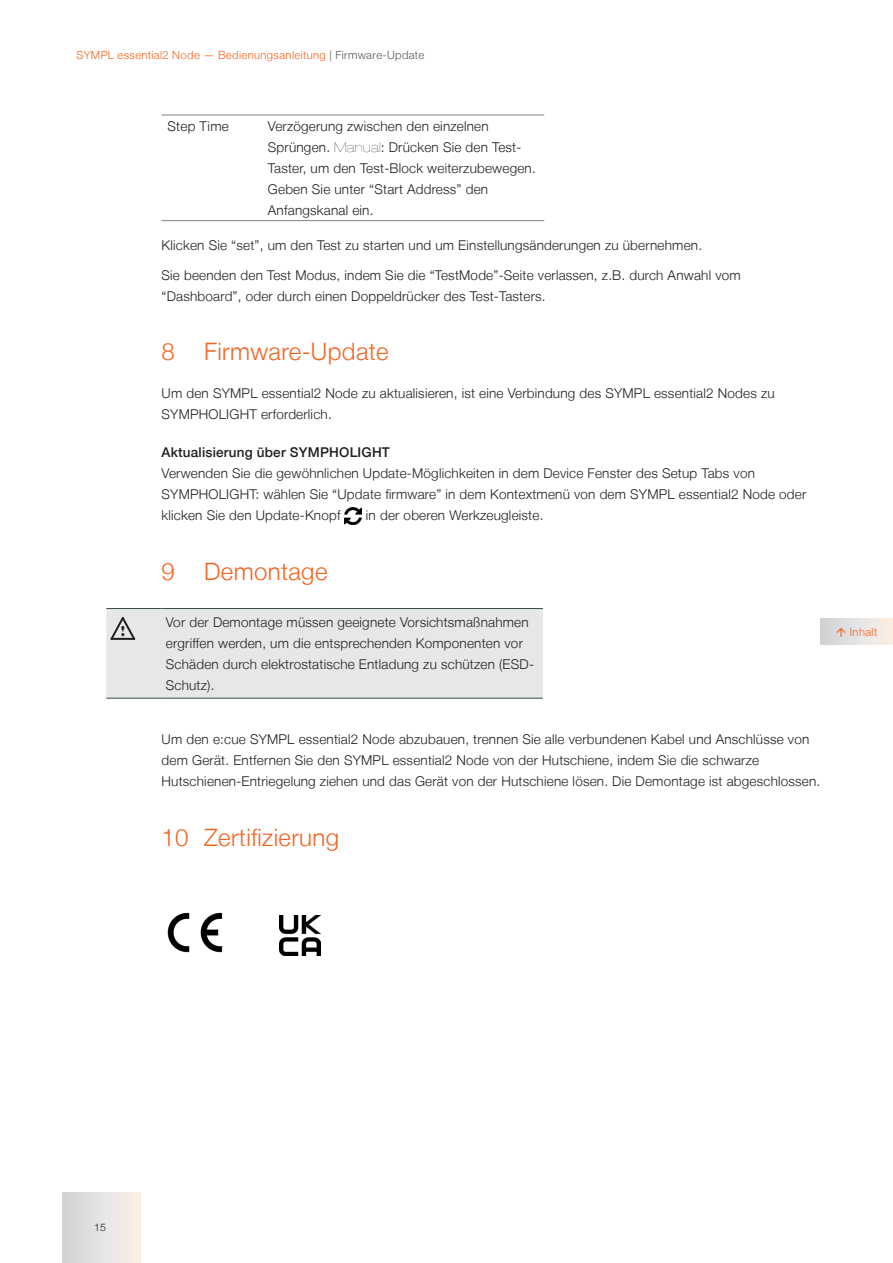
<style>
.page{position:relative;width:893px;height:1263px;background:#fff}
.page>*{position:absolute;margin:0;border:0;box-sizing:border-box;transform-origin:0 0}
.t1{font:300 24px "Helvetica Neue LT";letter-spacing:.015em;color:#f36421}
.t2{font:14.7px "Broadway";color:#231f20;scale:.66 1}
.Text__Introductions{font:300 13.5px/21px "Helvetica Neue LT";letter-spacing:.015em;color:#231f20}
.Text_Paragraph_Head{font:500 13.5px "Helvetica Neue LT";letter-spacing:.015em;color:#231f20}
.t3{font:300 11.25px "Helvetica Neue LT";letter-spacing:.03em;color:#f36421}
.t4{font:300 10.5px "Helvetica Neue LT";color:#231f20}
.s1{color:#57585a}
.s2{font-family:"Helvetica Neue LT Pro";font-weight:200;font-stretch:expanded}
</style>
<div class="page">
<div style="left:63px;top:1192px;width:77px;height:71px;background:linear-gradient(to right,#cfd4d9,#fcf2e9)"></div>
<div style="left:821px;top:619px;width:72px;height:25px;background:linear-gradient(to right,#cfd4da,#fbf1e9)"></div>
<hr style="left:162px;top:115px;width:100px;height:1px;background:#808285">
<hr style="left:262px;top:115px;width:282px;height:1px;background:#808285">
<hr style="left:162px;top:220px;width:100px;height:1px;background:#808285">
<hr style="left:262px;top:220px;width:282px;height:1px;background:#808285">
<img style="left:345px;top:508px;width:17px;height:17px">
<img style="left:168px;top:912px;width:55px;height:40px">
<img style="left:280px;top:915px;width:40px;height:41px">
<hr style="left:162px;top:698px;width:381px;height:1px;background:#374c41">
<hr style="left:106px;top:698px;width:56px;height:1px;background:#374c41">
<div style="left:106px;top:608px;width:437px;height:90px;background:#e6e7e9"></div>
<svg style="left:837px;top:627px;width:8px;height:9px"></svg>
<p class="t3" style="left:77px;top:48px;width:349px">SYMPL essential2 Node — Bedienungsanleitung <span class="s1">| Firmware-Update</span></p>
<p class="Text__Introductions" style="left:168px;top:115px;width:63px">Step Time</p>
<p class="Text__Introductions" style="left:268px;top:115px;width:269px">Verzögerung zwischen den einzelnen Sprüngen. <span class="s2">Manual</span>: Drücken Sie den Test-Taster, um den Test-Block weiterzubewegen.<br>Geben Sie unter “Start Address” den Anfangskanal ein.</p>
<p class="Text__Introductions" style="left:162px;top:235px;width:542px">Klicken Sie “set”, um den Test zu starten und um Einstellungsänderungen zu übernehmen.</p>
<p class="Text__Introductions" style="left:162px;top:264px;width:581px">Sie beenden den Test Modus, indem Sie die “TestMode”-Seite verlassen, z.B. durch Anwahl vom “Dashboard”, oder durch einen Doppeldrücker des Test-Tasters.</p>
<p class="t1" style="left:162px;top:337px;width:229px">8 Firmware-Update</p>
<p class="Text__Introductions" style="left:162px;top:383px;width:615px">Um den SYMPL essential2 Node zu aktualisieren, ist eine Verbindung des SYMPL essential2 Nodes zu<br>SYMPHOLIGHT erforderlich.</p>
<p class="Text_Paragraph_Head" style="left:162px;top:445px;width:230px">Aktualisierung über SYMPHOLIGHT</p>
<p class="Text__Introductions" style="left:162px;top:463px;width:646px">Verwenden Sie die gewöhnlichen Update-Möglichkeiten in dem Device Fenster des Setup Tabs von<br>SYMPHOLIGHT: wählen Sie “Update firmware” in dem Kontextmenü von dem SYMPL essential2 Node oder klicken Sie den Update-Knopf</p>
<p class="Text__Introductions" style="left:366px;top:505px;width:179px">in der oberen Werkzeugleiste.</p>
<p class="t1" style="left:162px;top:557px;width:167px">9 Demontage</p>
<p class="t2" style="left:121px;top:623px;width:7px">!</p>
<p class="Text__Introductions" style="left:166px;top:611px;width:370px">Vor der Demontage müssen geeignete Vorsichtsmaßnahmen ergriffen werden, um die entsprechenden Komponenten vor Schäden durch elektrostatische Entladung zu schützen (ESD-Schutz).</p>
<p class="Text__Introductions" style="left:162px;top:728px;width:660px">Um den e:cue SYMPL essential2 Node abzubauen, trennen Sie alle verbundenen Kabel und Anschlüsse von dem Gerät. Entfernen Sie den SYMPL essential2 Node von der Hutschiene, indem Sie die schwarze<br>Hutschienen-Entriegelung ziehen und das Gerät von der Hutschiene lösen. Die Demontage ist abgeschlossen.</p>
<p class="t1" style="left:162px;top:822px;width:179px">10 Zertifizierung</p>
<p class="t3" style="left:850px;top:625px;width:29px">Inhalt</p>
<p class="t4" style="left:94px;top:1221px;width:13px">15</p>
</div>
